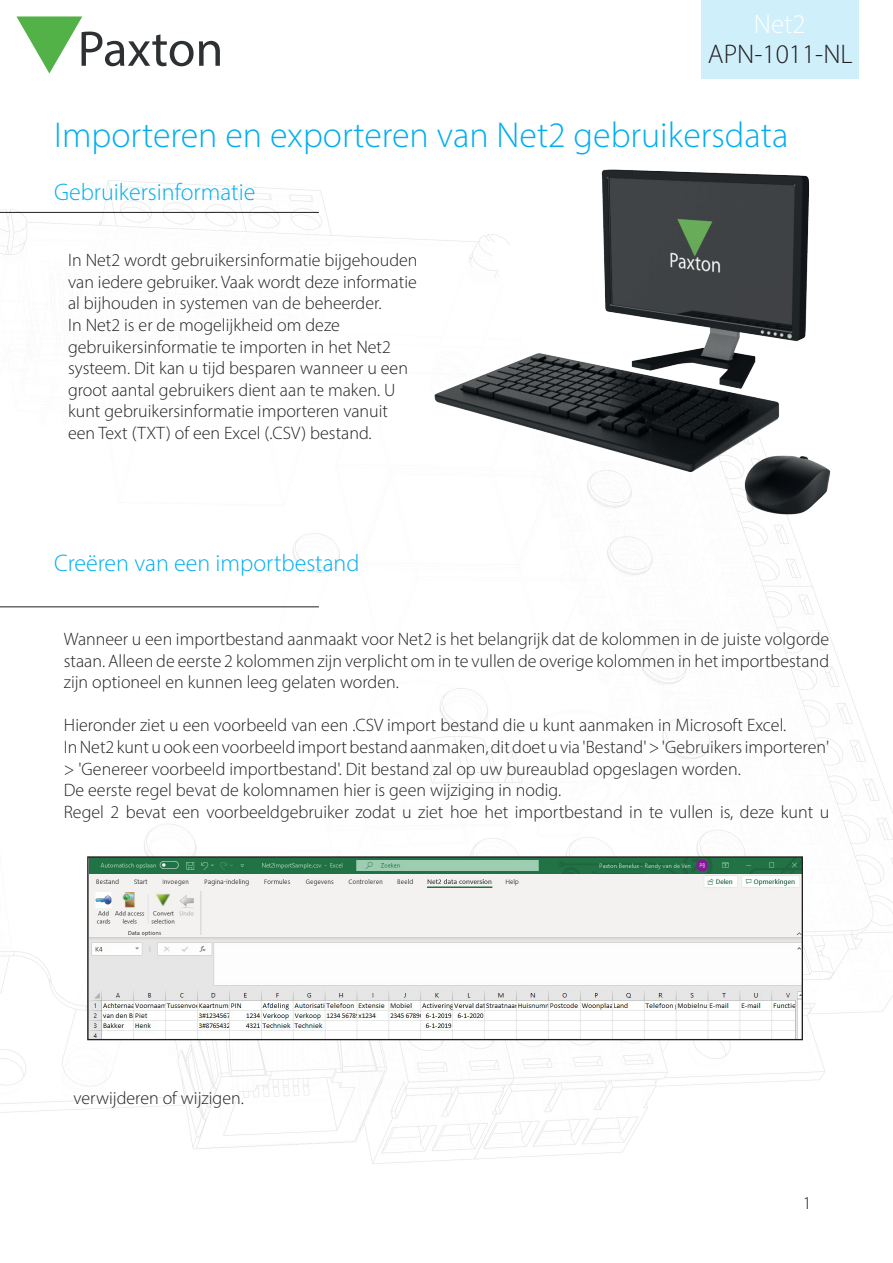
<style>
.page{position:relative;width:893px;height:1263px;background:#fff}
.page>*{position:absolute;margin:0;border:0;box-sizing:border-box;transform-origin:0 0}
.AN_Title{font:300 36px "Myriad Pro";color:#00aeef}
.AN_Title-2{font:300 27px "Myriad Pro";color:#231f20}
.AN_Title-3{font:300 27px "Myriad Pro";color:#fff}
.Section_title{font:300 24px "Myriad Pro";color:#00aeef}
.Text{font:300 18px/21.6px "Myriad Pro";color:#231f20}
</style>
<div class="page">
<svg style="left:16px;top:16px;width:119px;height:58px"></svg>
<img style="left:0;top:180px;width:893px;height:984px">
<img style="left:135px;top:0;width:758px;height:613px">
<hr style="left:0;top:212px;width:319px;height:1px;background:#231f20">
<hr style="left:0;top:607px;width:319px;height:1px;background:#231f20">
<img style="left:89px;top:858px;width:712px;height:180px">
<div style="left:87px;top:856px;width:716px;height:184px;border:1px solid #231f20"></div>
<div style="left:702px;top:0;width:157px;height:79px;background:#cfeffb"></div>
<p class="AN_Title-3" style="left:754px;top:8px;width:53px">Net2</p>
<p class="AN_Title-2" style="left:708px;top:38px;width:146px">APN-1011-NL</p>
<p class="AN_Title" style="left:54px;top:113px;width:736px">Importeren en exporteren van Net2 gebruikersdata</p>
<p class="Section_title" style="left:54px;top:177px;width:203px">Gebruikersinformatie</p>
<p class="Text" style="left:68px;top:249px;width:351px">In Net2 wordt gebruikersinformatie bijgehouden van iedere gebruiker. Vaak wordt deze informatie al bijhouden in systemen van de beheerder.<br>In Net2 is er de mogelijkheid om deze gebruikersinformatie te importen in het Net2 systeem. Dit kan u tijd besparen wanneer u een groot aantal gebruikers dient aan te maken. U kunt gebruikersinformatie importeren vanuit een Text (TXT) of een Excel (.CSV) bestand.</p>
<p class="Section_title" style="left:54px;top:548px;width:307px">Creëren van een importbestand</p>
<p class="Text" style="left:64px;top:628px;width:767px;text-align:justify">Wanneer u een importbestand aanmaakt voor Net2 is het belangrijk dat de kolommen in de juiste volgorde staan. Alleen de eerste 2 kolommen zijn verplicht om in te vullen de overige kolommen in het importbestand zijn optioneel en kunnen leeg gelaten worden.</p>
<p class="Text" style="left:64px;top:714px;width:724px">Hieronder ziet u een voorbeeld van een .CSV import bestand die u kunt aanmaken in Microsoft Excel.</p>
<p class="Text" style="left:64px;top:736px;width:767px">In Net2 kunt u ook een voorbeeld import bestand aanmaken, dit doet u via 'Bestand' &gt; 'Gebruikers importeren' &gt; 'Genereer voorbeeld importbestand'. Dit bestand zal op uw bureaublad opgeslagen worden.</p>
<p class="Text" style="left:64px;top:779px;width:499px">De eerste regel bevat de kolomnamen hier is geen wijziging in nodig.</p>
<p class="Text" style="left:64px;top:801px;width:767px">Regel 2 bevat een voorbeeldgebruiker zodat u ziet hoe het importbestand in te vullen is, deze kunt u</p>
<p class="Text" style="left:74px;top:1087px;width:172px">verwijderen of wijzigen.</p>
<p class="Text" style="left:803px;top:1192px;width:10px">1</p>
</div>
